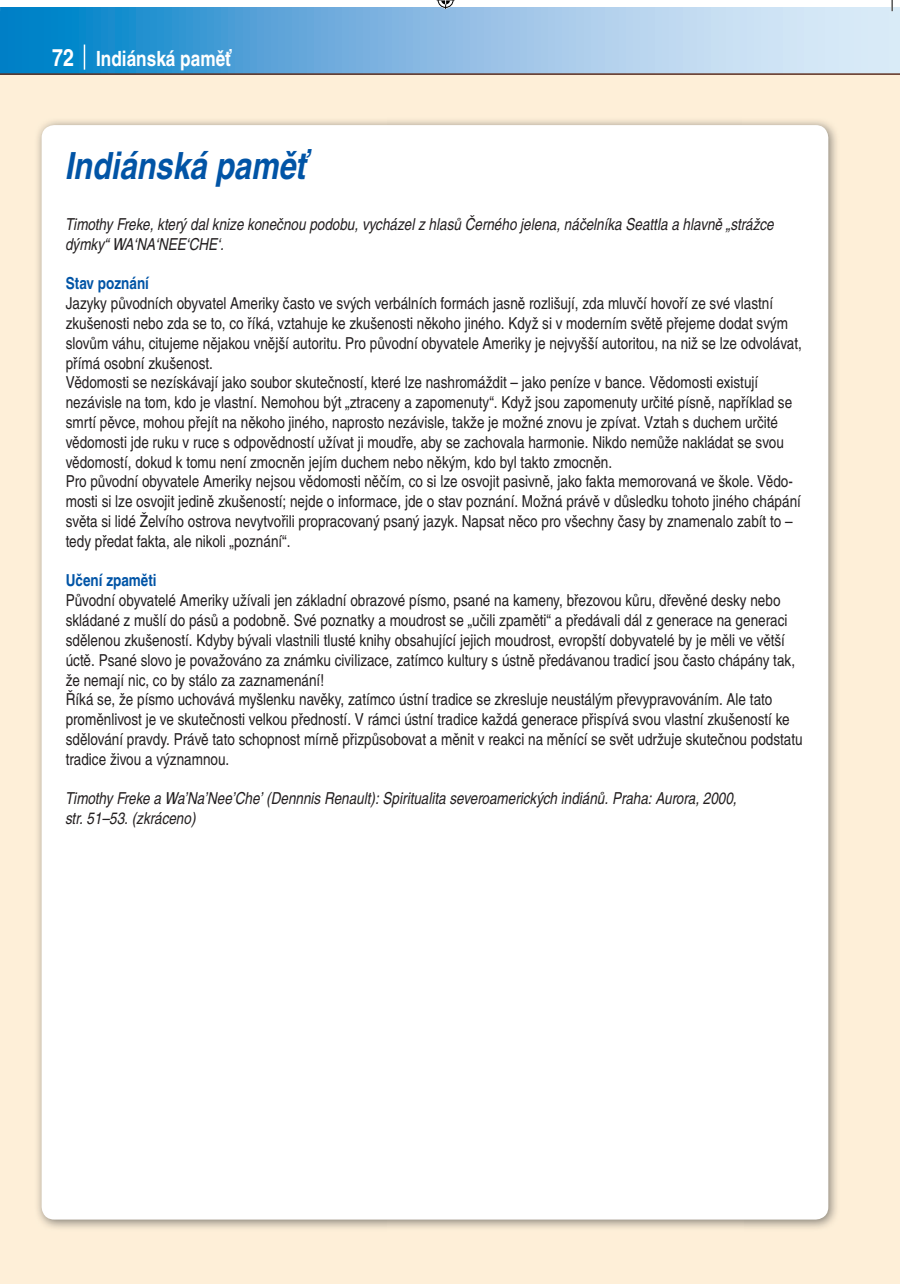
<style>
.page{position:relative;width:900px;height:1284px;background:#fff}
.page>*{position:absolute;margin:0;border:0;box-sizing:border-box;transform-origin:0 0}
.t1{font:italic 700 37.5px "Te X Gyre Heros Condensed";color:#0154a6}
.t2{font:700 21px "Te X Gyre Heros Condensed";color:#fff}
.t3{font:16.5px/19.8px "Te X Gyre Heros Condensed";color:#231f20}
.t4{font:italic 16.5px/19.8px "Te X Gyre Heros Condensed";color:#231f20}
.s1{font-size:24px}
.s2{font-weight:700;color:#0154a6}
</style>
<div class="page">
<div style="left:0;top:7px;width:900px;height:1277px;background:#feefd8"></div>
<svg style="left:0;top:7px;width:900px;height:66px;background:#7fb9e2"></svg>
<hr style="left:0;top:73px;width:900px;height:2px;background:#61301e">
<svg style="left:84px;top:45px;width:1px;height:25px"></svg>
<img style="left:37px;top:120px;width:800px;height:1108px">
<div style="left:42px;top:125px;width:786px;height:1094px;background:#fff;border-radius:13px"></div>
<svg style="left:891px;top:0;width:2px;height:11px"></svg>
<svg style="left:437px;top:0;width:18px;height:9px"></svg>
<p class="t2" style="left:52px;top:43px;width:180px"><span class="s1">72</span> Indiánská paměť</p>
<p class="t1" style="left:66px;top:137px;width:242px">Indiánská paměť</p>
<p class="t4" style="left:66px;top:213px;width:710px">Timothy Freke, který dal knize konečnou podobu, vycházel z hlasů Černého jelena, náčelníka Seattla a hlavně „strážce dýmky“ WA‘NA‘NEE‘CHE‘.</p>
<p class="t3" style="left:66px;top:273px;width:738px"><span class="s2">Stav poznání<br></span>Jazyky původních obyvatel Ameriky často ve svých verbálních formách jasně rozlišují, zda mluvčí hovoří ze své vlastní zkušenosti nebo zda se to, co říká, vztahuje ke zkušenosti někoho jiného. Když si v moderním světě přejeme dodat svým slovům váhu, citujeme nějakou vnější autoritu. Pro původní obyvatele Ameriky je nejvyšší autoritou, na niž se lze odvolávat, přímá osobní zkušenost.<br>Vědomosti se nezískávají jako soubor skutečností, které lze nashromáždit – jako peníze v bance. Vědomosti existují nezávisle na tom, kdo je vlastní. Nemohou být „ztraceny a zapomenuty“. Když jsou zapomenuty určité písně, například se smrtí pěvce, mohou přejít na někoho jiného, naprosto nezávisle, takže je možné znovu je zpívat. Vztah s duchem určité vědomosti jde ruku v ruce s odpovědností užívat ji moudře, aby se zachovala harmonie. Nikdo nemůže nakládat se svou vědomostí, dokud k tomu není zmocněn jejím duchem nebo někým, kdo byl takto zmocněn.<br>Pro původní obyvatele Ameriky nejsou vědomosti něčím, co si lze osvojit pasivně, jako fakta memorovaná ve škole. Vědo&shy;mosti si lze osvojit jedině zkušeností; nejde o informace, jde o stav poznání. Možná právě v důsledku tohoto jiného chápání světa si lidé Želvího ostrova nevytvořili propracovaný psaný jazyk. Napsat něco pro všechny časy by znamenalo zabít to – tedy předat fakta, ale nikoli „poznání“.</p>
<p class="t3" style="left:66px;top:570px;width:738px"><span class="s2">Učení zpaměti<br></span>Původní obyvatelé Ameriky užívali jen základní obrazové písmo, psané na kameny, březovou kůru, dřevěné desky nebo skládané z mušlí do pásů a podobně. Své poznatky a moudrost se „učili zpaměti“ a předávali dál z generace na generaci sdělenou zkušeností. Kdyby bývali vlastnili tlusté knihy obsahující jejich moudrost, evropští dobyvatelé by je měli ve větší úctě. Psané slovo je považováno za známku civilizace, zatímco kultury s ústně předávanou tradicí jsou často chápány tak, že nemají nic, co by stálo za zaznamenání!<br>Říká se, že písmo uchovává myšlenku navěky, zatímco ústní tradice se zkresluje neustálým převypravováním. Ale tato proměnlivost je ve skutečnosti velkou předností. V rámci ústní tradice každá generace přispívá svou vlastní zkušeností ke sdělování pravdy. Právě tato schopnost mírně přizpůsobovat a měnit v reakci na měnící se svět udržuje skutečnou podstatu tradice živou a významnou.</p>
<p class="t4" style="left:66px;top:788px;width:673px">Timothy Freke a Wa’Na’Nee’Che’ (Dennnis Renault): Spiritualita severoamerických indiánů. Praha: Aurora, 2000, str. 51–53. (zkráceno)</p>
</div>
